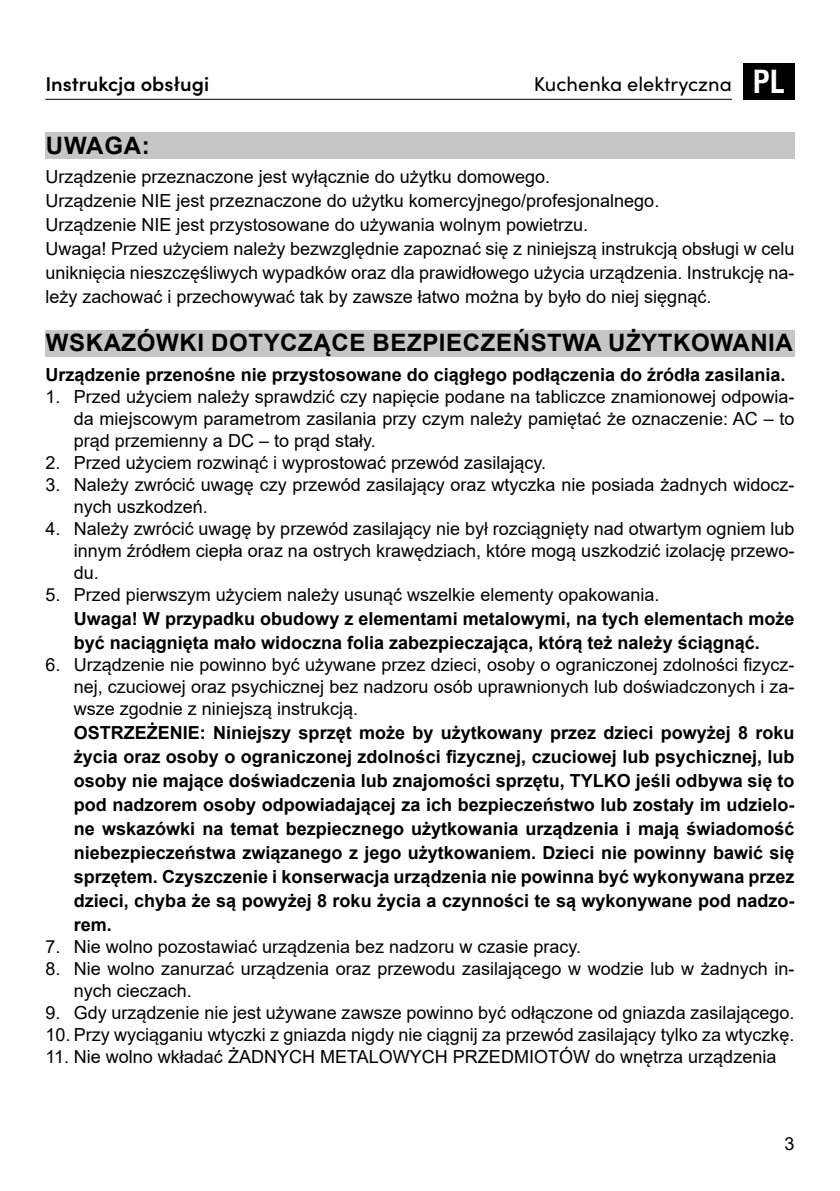
<style>
.page{position:relative;width:840px;height:1191px;background:#fff}
.page>*{position:absolute;margin:0;border:0;box-sizing:border-box;transform-origin:0 0}
.Tytul{font:700 24px "Arial";letter-spacing:.025em;color:#000}
.t1{font:20px "Sofia Pro";color:#000}
.t2{font:600 20px "Sofia Pro";color:#000}
.body_PL{font:18px/22px "Arial";color:#000;text-align:justify}
.body_PL-2{font:700 18px/24px "Arial";color:#000}
.s1{font-family:"Swiss 721 BT";font-weight:700;font-stretch:condensed;font-size:31px;color:#fff}
</style>
<div class="page">
<div style="left:743px;top:63px;width:51px;height:37px;background:#000"></div>
<hr style="left:45px;top:99px;width:686px;height:1px;background:#000">
<div style="left:45px;top:133px;width:749px;height:26px;background:#c6c6c6"></div>
<div style="left:45px;top:330px;width:749px;height:27px;background:#c6c6c6"></div>
<p class="t2" style="left:45px;top:69px;width:165px">Instrukcja obsługi</p>
<p class="t1" style="left:533px;top:70px;width:252px">Kuchenka elektryczna <span class="s1">PL</span></p>
<p class="Tytul" style="left:46px;top:128px;width:105px">UWAGA:</p>
<p class="body_PL" style="left:45px;top:166px;width:506px">Urządzenie przeznaczone jest wyłącznie do użytku domowego.</p>
<p class="body_PL" style="left:45px;top:190px;width:615px">Urządzenie NIE jest przeznaczone do użytku komercyjnego/profesjonalnego.</p>
<p class="body_PL" style="left:45px;top:214px;width:544px">Urządzenie NIE jest przystosowane do używania wolnym powietrzu.</p>
<p class="body_PL" style="left:45px;top:237px;width:750px;line-height:24px">Uwaga! Przed użyciem należy bezwzględnie zapoznać się z niniejszą instrukcją obsługi w celu uniknięcia nieszczęśliwych wypadków oraz dla prawidłowego użycia urządzenia. Instrukcję na&shy;leży zachować i przechowywać tak by zawsze łatwo można by było do niej sięgnąć.</p>
<p class="Tytul" style="left:46px;top:326px;width:748px">WSKAZÓWKI DOTYCZĄCE BEZPIECZEŃSTWA UŻYTKOWANIA</p>
<p class="body_PL-2" style="left:45px;top:363px;width:741px">Urządzenie przenośne nie przystosowane do ciągłego podłączenia do źródła zasilania.</p>
<p class="body_PL" style="left:74px;top:385px;width:721px;text-indent:-28px">1. Przed użyciem należy sprawdzić czy napięcie podane na tabliczce znamionowej odpowia&shy;da miejscowym parametrom zasilania przy czym należy pamiętać że oznaczenie: AC – to prąd przemienny a DC – to prąd stały.</p>
<p class="body_PL" style="left:45px;top:451px;width:502px">2. Przed użyciem rozwinąć i wyprostować przewód zasilający.</p>
<p class="body_PL" style="left:74px;top:473px;width:721px;text-indent:-28px">3. Należy zwrócić uwagę czy przewód zasilający oraz wtyczka nie posiada żadnych widocz&shy;nych uszkodzeń.</p>
<p class="body_PL" style="left:74px;top:517px;width:721px;text-indent:-28px">4. Należy zwrócić uwagę by przewód zasilający nie był rozciągnięty nad otwartym ogniem lub innym źródłem ciepła oraz na ostrych krawędziach, które mogą uszkodzić izolację przewo&shy;du.</p>
<p class="body_PL" style="left:45px;top:583px;width:615px">5. Przed pierwszym użyciem należy usunąć wszelkie elementy opakowania.</p>
<p class="body_PL-2" style="left:74px;top:607px;width:721px">Uwaga! W przypadku obudowy z elementami metalowymi, na tych elementach może być naciągnięta mało widoczna folia zabezpieczająca, którą też należy ściągnąć.</p>
<p class="body_PL" style="left:74px;top:653px;width:721px;text-indent:-28px">6. Urządzenie nie powinno być używane przez dzieci, osoby o ograniczonej zdolności fizycz&shy;nej, czuciowej oraz psychicznej bez nadzoru osób uprawnionych lub doświadczonych i za&shy;wsze zgodnie z niniejszą instrukcją.</p>
<p class="body_PL-2" style="left:74px;top:721px;width:722px;text-align:justify">OSTRZEŻENIE: Niniejszy sprzęt może by użytkowany przez dzieci powyżej 8 roku życia oraz osoby o ograniczonej zdolności fizycznej, czuciowej lub psychicznej, lub osoby nie mające doświadczenia lub znajomości sprzętu, TYLKO jeśli odbywa się to pod nadzorem osoby odpowiadającej za ich bezpieczeństwo lub zostały im udzielo&shy;ne wskazówki na temat bezpiecznego użytkowania urządzenia i mają świadomość niebezpieczeństwa związanego z jego użytkowaniem. Dzieci nie powinny bawić się sprzętem. Czyszczenie i konserwacja urządzenia nie powinna być wykonywana przez dzieci, chyba że są powyżej 8 roku życia a czynności te są wykonywane pod nadzo&shy;rem.</p>
<p class="body_PL" style="left:45px;top:935px;width:537px">7. Nie wolno pozostawiać urządzenia bez nadzoru w czasie pracy.</p>
<p class="body_PL" style="left:74px;top:957px;width:721px;text-indent:-28px">8. Nie wolno zanurzać urządzenia oraz przewodu zasilającego w wodzie lub w żadnych in&shy;nych cieczach.</p>
<p class="body_PL" style="left:45px;top:1001px;width:750px">9. Gdy urządzenie nie jest używane zawsze powinno być odłączone od gniazda zasilającego.</p>
<p class="body_PL" style="left:45px;top:1023px;width:750px">10. Przy wyciąganiu wtyczki z gniazda nigdy nie ciągnij za przewód zasilający tylko za wtyczkę.</p>
<p class="body_PL" style="left:45px;top:1045px;width:732px">11. Nie wolno wkładać ŻADNYCH METALOWYCH PRZEDMIOTÓW do wnętrza urządzenia</p>
<p class="body_PL" style="left:784px;top:1132px;width:12px">3</p>
</div>
